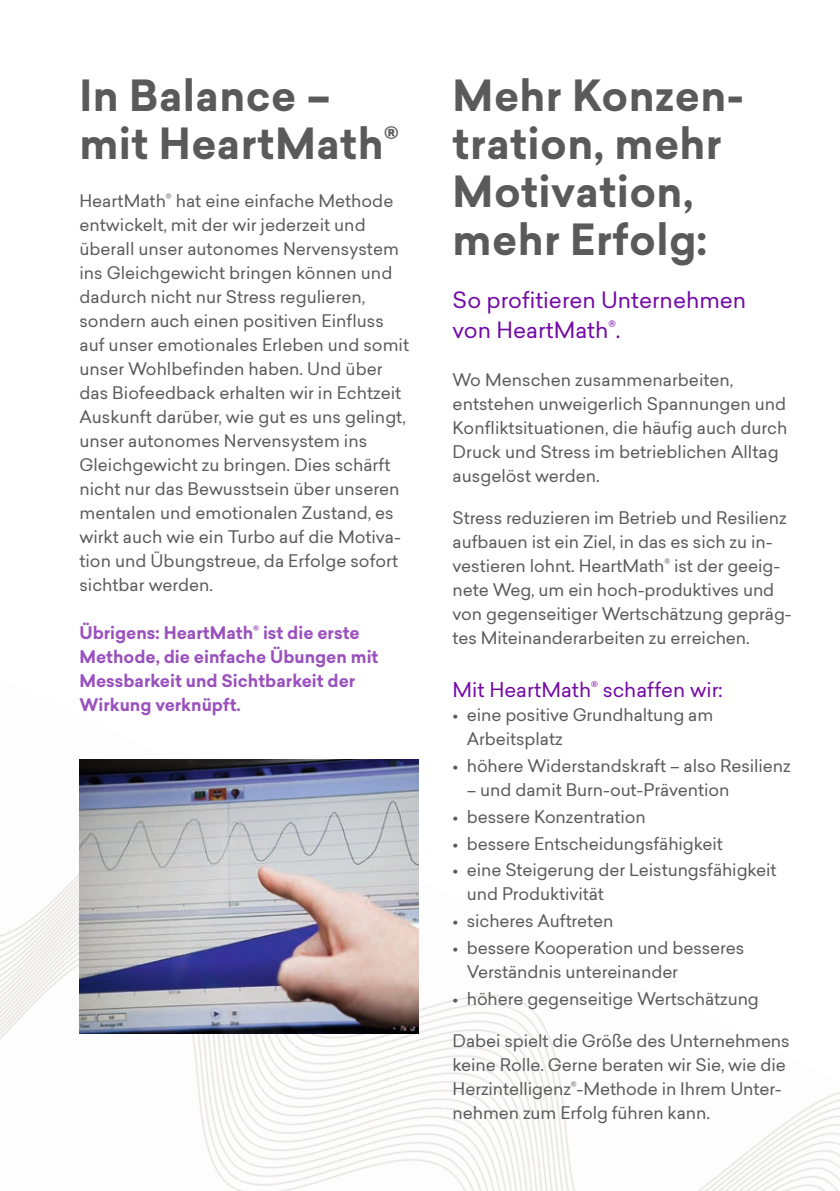
<style>
.page{position:relative;width:840px;height:1191px;background:#fff}
.page>*{position:absolute;margin:0;border:0;box-sizing:border-box;transform-origin:0 0}
.t1{font:700 42px/48px "Sailec";letter-spacing:.01em;color:#5a5a5a}
.t2{font:22px/30px "Sailec";color:#7309a5}
.t3{font:20px "Sailec";color:#7309a5}
.t4{font:17px/24px "Sailec";letter-spacing:-.005em;color:#5a5a5a}
.t5{font:700 17px/24px "Sailec";color:#9a51bd}
</style>
<div class="page">
<img style="left:59px;top:759px;width:780px;height:432px">
<img style="left:0;top:894px;width:546px;height:297px">
<img style="left:529px;top:1156px;width:87px;height:35px">
<img style="left:0;top:1039px;width:237px;height:152px">
<img style="left:218px;top:1152px;width:98px;height:39px">
<img style="left:80px;top:760px;width:338px;height:273px">
<h1 class="t1" style="left:79px;top:72px;width:320px">In Balance – mit HeartMath<sup>®</sup></h1>
<p class="t4" style="left:79px;top:188px;width:331px">HeartMath<sup>®</sup> hat eine einfache Methode entwickelt, mit der wir jederzeit und überall unser autonomes Nervensystem ins Gleichgewicht bringen können und dadurch nicht nur Stress regulieren, sondern auch einen positiven Einfluss auf unser emotionales Erleben und somit unser Wohlbefinden haben. Und über das Biofeedback erhalten wir in Echtzeit Auskunft darüber, wie gut es uns gelingt, unser autonomes Nervensystem ins Gleichgewicht zu bringen. Dies schärft nicht nur das Bewusstsein über unseren mentalen und emotionalen Zustand, es wirkt auch wie ein Turbo auf die Motiva&shy;tion und Übungstreue, da Erfolge sofort sichtbar werden.</p>
<p class="t5" style="left:79px;top:621px;width:300px">Übrigens: HeartMath<sup>®</sup> ist die erste<br>Methode, die einfache Übungen mit<br>Messbarkeit und Sichtbarkeit der<br>Wirkung verknüpft.</p>
<h1 class="t1" style="left:452px;top:72px;width:292px">Mehr Konzen&shy;tration, mehr<br>Motivation, mehr Erfolg:</h1>
<p class="t2" style="left:452px;top:284px;width:295px">So profitieren Unternehmen von HeartMath<sup>®</sup>.</p>
<p class="t4" style="left:452px;top:367px;width:336px">Wo Menschen zusammenarbeiten, entstehen unweigerlich Spannungen und Konfliktsituationen, die häufig auch durch Druck und Stress im betrieblichen Alltag ausgelöst werden.</p>
<p class="t4" style="left:452px;top:505px;width:340px">Stress reduzieren im Betrieb und Resilienz aufbauen ist ein Ziel, in das es sich zu in&shy;vestieren lohnt. HeartMath<sup>®</sup> ist der geeig&shy;nete Weg, um ein hoch-produktives und von gegenseitiger Wertschätzung gepräg&shy;tes Miteinanderarbeiten zu erreichen.</p>
<p class="t3" style="left:452px;top:675px;width:271px">Mit HeartMath<sup>®</sup> schaffen wir:</p>
<p class="t4" style="left:466px;top:702px;width:248px;text-indent:-14px">• eine positive Grundhaltung am<br>Arbeitsplatz</p>
<p class="t4" style="left:452px;top:753px;width:339px">• höhere Widerstandskraft – also Resilienz</p>
<p class="t4" style="left:466px;top:777px;width:264px">– und damit Burn-out-Prävention</p>
<p class="t4" style="left:452px;top:804px;width:195px">• bessere Konzentration</p>
<p class="t4" style="left:452px;top:831px;width:271px">• bessere Entscheidungsfähigkeit</p>
<p class="t4" style="left:466px;top:858px;width:311px;text-indent:-14px">• eine Steigerung der Leistungsfähigkeit und Produktivität</p>
<p class="t4" style="left:452px;top:908px;width:162px">• sicheres Auftreten</p>
<p class="t4" style="left:466px;top:935px;width:279px;text-indent:-14px">• bessere Kooperation und besseres<br>Verständnis untereinander</p>
<p class="t4" style="left:452px;top:986px;width:307px">• höhere gegenseitige Wertschätzung</p>
<p class="t4" style="left:452px;top:1028px;width:338px">Dabei spielt die Größe des Unternehmens keine Rolle. Gerne beraten wir Sie, wie die Herzintelligenz<sup>®</sup>-Methode in Ihrem Unter&shy;nehmen zum Erfolg führen kann.</p>
</div>
